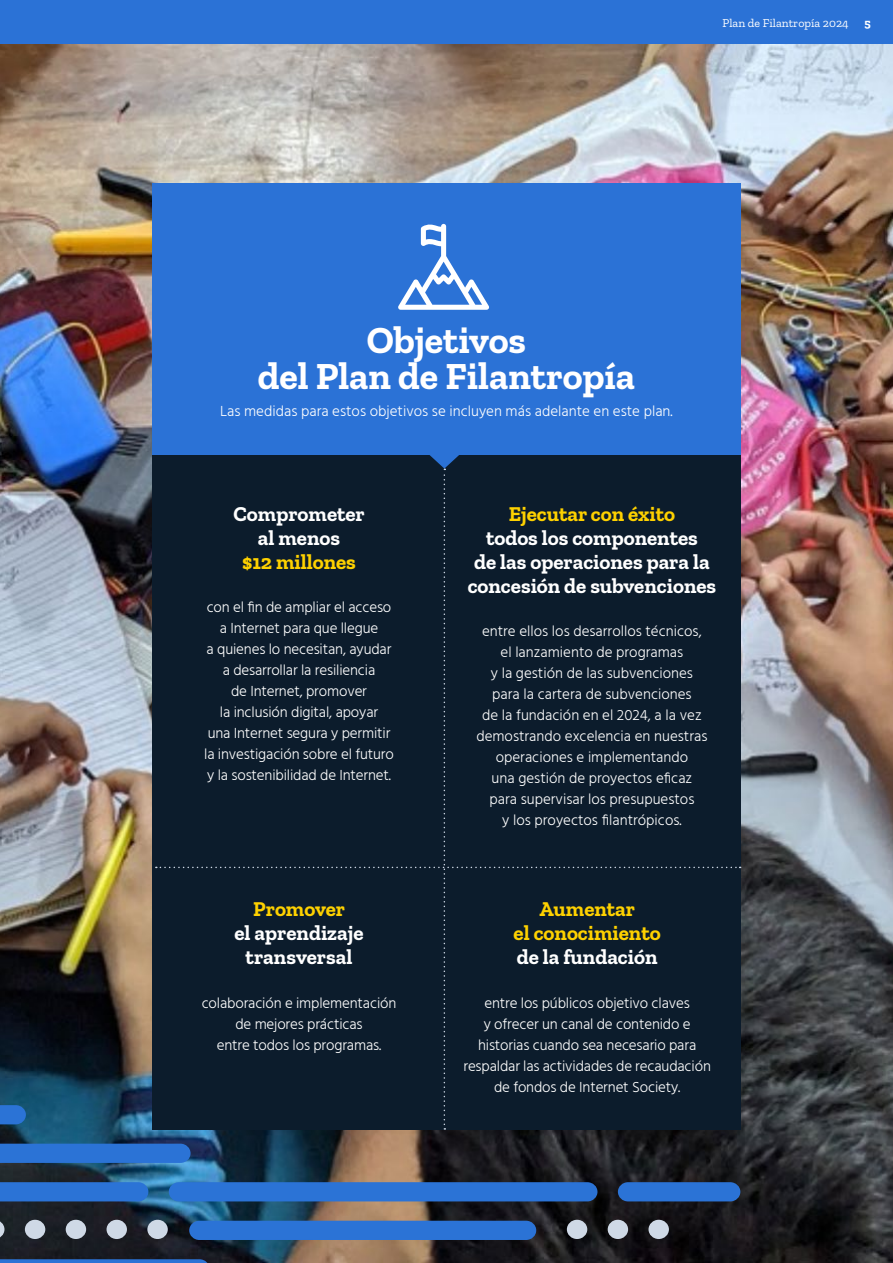
<style>
.page{position:relative;width:893px;height:1263px;background:#fff}
.page>*{position:absolute;margin:0;border:0;box-sizing:border-box;transform-origin:0 0}
.t1{font:700 38.1px/35.4px "Zilla Slab";color:#fff;text-align:center}
.t2{font:700 21px/24px "Zilla Slab";color:#fff;text-align:center}
.t3{font:700 21px/24px "Zilla Slab";color:#fed100;text-align:center}
.t4{font:300 15px/21px "Hind";letter-spacing:-.01em;color:#fff;text-align:center}
.t5{font:12px "Zilla Slab";color:#fff}
.t6{font:700 12px "Zilla Slab";color:#fff}
</style>
<div class="page">
<div style="left:0;top:0;width:893px;height:45px;background:#2b72d6"></div>
<img style="left:0;top:45px;width:893px;height:1218px">
<svg style="left:0;top:1105px;width:26px;height:19px"></svg>
<svg style="left:618px;top:1182px;width:122px;height:19px;background:#2a6fce"></svg>
<div style="left:169px;top:1182px;width:428px;height:19px;background:#2b73d6"></div>
<div style="left:0;top:1182px;width:148px;height:19px;background:#2b73d6"></div>
<div style="left:0;top:1144px;width:191px;height:19px;background:#2b73d6"></div>
<svg style="left:567px;top:1220px;width:102px;height:19px;background:#6a6f76"></svg>
<svg style="left:0;top:1220px;width:536px;height:43px;background:#3b5171"></svg>
<div style="left:152px;top:183px;width:588px;height:272px;background:#2b72d6"></div>
<div style="left:156px;top:454px;width:585px;height:676px;background:#0c1c2c"></div>
<svg style="left:398px;top:223px;width:91px;height:87px"></svg>
<p class="t5" style="left:722px;top:16px;width:128px">Plan de Filantropía 2024</p>
<p class="t6" style="left:865px;top:16px;width:8px">5</p>
<h1 class="t1" style="left:258px;top:323px;width:379px">Objetivos<br>del Plan de Filantropía</h1>
<p class="t4" style="left:220px;top:401px;width:454px">Las medidas para estos objetivos se incluyen más adelante en este plan.</p>
<h2 class="t2" style="left:233px;top:502px;width:133px">Comprometer al menos</h2>
<h2 class="t3" style="left:242px;top:550px;width:115px">$12 millones</h2>
<p class="t4" style="left:204px;top:597px;width:191px">con el fin de ampliar el acceso a Internet para que llegue<br>a quienes lo necesitan, ayudar a desarrollar la resiliencia<br>de Internet, promover<br>la inclusión digital, apoyar<br>una Internet segura y permitir la investigación sobre el futuro y la sostenibilidad de Internet.</p>
<h2 class="t3" style="left:253px;top:897px;width:94px">Promover</h2>
<h2 class="t2" style="left:234px;top:921px;width:131px">el aprendizaje transversal</h2>
<p class="t4" style="left:202px;top:993px;width:196px">colaboración e implementación de mejores prácticas<br>entre todos los programas.</p>
<h2 class="t3" style="left:509px;top:502px;width:168px">Ejecutar con éxito</h2>
<h2 class="t2" style="left:468px;top:526px;width:250px">todos los componentes<br>de las operaciones para la concesión de subvenciones</h2>
<p class="t4" style="left:476px;top:621px;width:233px">entre ellos los desarrollos técnicos, el lanzamiento de programas<br>y la gestión de las subvenciones para la cartera de subvenciones<br>de la fundación en el 2024, a la vez demostrando excelencia en nuestras operaciones e implementando<br>una gestión de proyectos eficaz para supervisar los presupuestos<br>y los proyectos filantrópicos.</p>
<h2 class="t3" style="left:514px;top:897px;width:149px">Aumentar<br>el conocimiento</h2>
<h2 class="t2" style="left:517px;top:945px;width:142px">de la fundación</h2>
<p class="t4" style="left:463px;top:993px;width:249px">entre los públicos objetivo claves<br>y ofrecer un canal de contenido e historias cuando sea necesario para respaldar las actividades de recaudación de fondos de Internet Society.</p>
</div>
